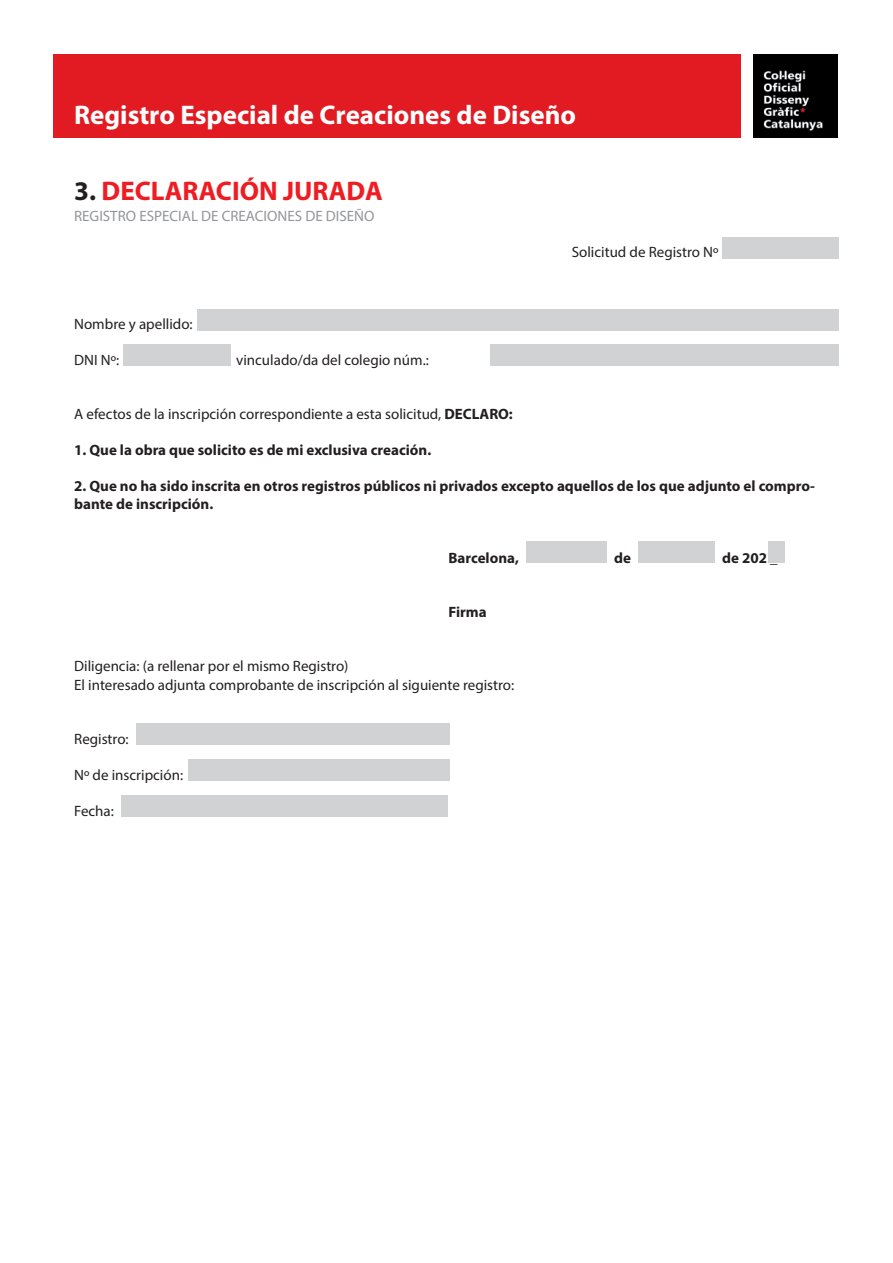
<style>
.page{position:relative;width:893px;height:1263px;background:#fff}
.page>*{position:absolute;margin:0;border:0;box-sizing:border-box;transform-origin:0 0}
.t1{font:700 27px "Myriad Pro";color:#fff}
.t2{font:700 27px "Myriad Pro";color:#ee1d23}
.t3{font:15px/18px "Myriad Pro";color:#231f20}
.t4{font:700 15px/18px "Myriad Pro";color:#231f20}
.t5{font:15px "Myriad Pro";color:#939598}
.s1{color:#231f20}
.s2{font-weight:700}
</style>
<div class="page">
<div style="left:54px;top:54px;width:687px;height:84px;background:#e21a21"></div>
<img style="left:754px;top:54px;width:84px;height:84px">
<div style="left:198px;top:309px;width:641px;height:21px;background:#d1d2d4"></div>
<div style="left:136px;top:723px;width:314px;height:21px;background:#d1d2d4"></div>
<div style="left:121px;top:795px;width:326px;height:22px;background:#d1d2d4"></div>
<div style="left:188px;top:759px;width:262px;height:21px;background:#d1d2d4"></div>
<div style="left:722px;top:238px;width:117px;height:21px;background:#d1d2d4"></div>
<div style="left:123px;top:344px;width:108px;height:21px;background:#d1d2d4"></div>
<div style="left:491px;top:344px;width:348px;height:21px;background:#d1d2d4"></div>
<div style="left:769px;top:542px;width:16px;height:21px;background:#d1d2d4"></div>
<div style="left:639px;top:542px;width:76px;height:21px;background:#d1d2d4"></div>
<div style="left:526px;top:542px;width:81px;height:21px;background:#d1d2d4"></div>
<h1 class="t1" style="left:74px;top:98px;width:503px">Registro Especial de Creaciones de Diseño</h1>
<h1 class="t2" style="left:74px;top:173px;width:310px"><span class="s1">3.</span> DECLARACIÓN JURADA</h1>
<p class="t5" style="left:74px;top:207px;width:302px">REGISTRO ESPECIAL DE CREACIONES DE DISEÑO</p>
<p class="t3" style="left:74px;top:315px;width:120px">Nombre y apellido:</p>
<p class="t3" style="left:74px;top:351px;width:46px">DNI Nº:</p>
<p class="t3" style="left:236px;top:351px;width:194px">vinculado/da del colegio núm.:</p>
<p class="t3" style="left:572px;top:243px;width:148px">Solicitud de Registro Nº</p>
<p class="t3" style="left:74px;top:405px;width:440px">A efectos de la inscripción correspondiente a esta solicitud, <span class="s2">DECLARO:</span></p>
<p class="t4" style="left:74px;top:441px;width:359px">1. Que la obra que solicito es de mi exclusiva creación.</p>
<p class="t4" style="left:74px;top:477px;width:742px">2. Que no ha sido inscrita en otros registros públicos ni privados excepto aquellos de los que adjunto el compro&shy;bante de inscripción.</p>
<p class="t4" style="left:448px;top:549px;width:72px">Barcelona,</p>
<p class="t4" style="left:614px;top:549px;width:18px">de</p>
<p class="t4" style="left:722px;top:549px;width:57px">de 202 _</p>
<p class="t4" style="left:448px;top:603px;width:40px">Firma</p>
<p class="t3" style="left:74px;top:657px;width:442px">Diligencia: (a rellenar por el mismo Registro)<br>El interesado adjunta comprobante de inscripción al siguiente registro:</p>
<p class="t3" style="left:74px;top:729px;width:56px">Registro:</p>
<p class="t3" style="left:74px;top:765px;width:110px">Nº de inscripción:</p>
<p class="t3" style="left:74px;top:801px;width:41px">Fecha:</p>
</div>
